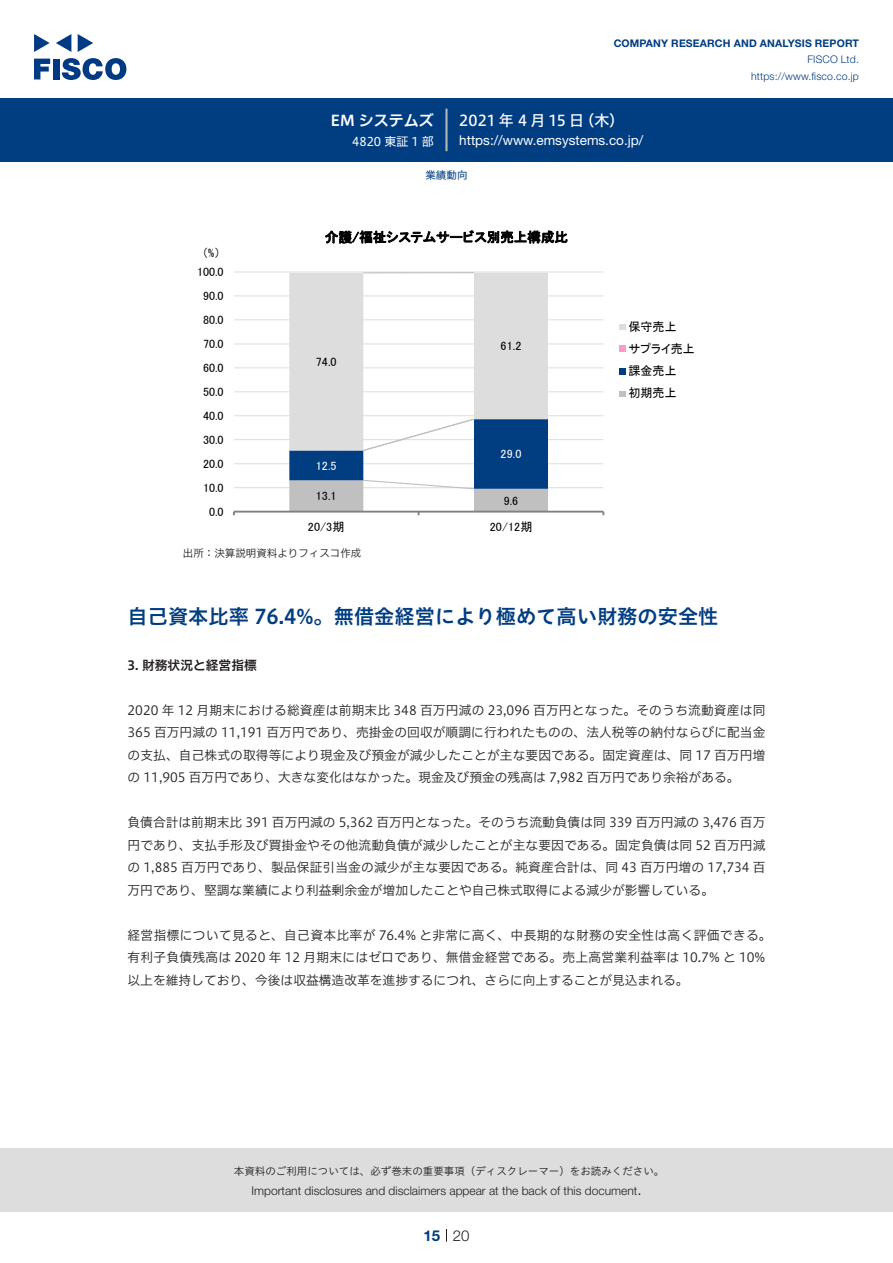
<style>
.page{position:relative;width:893px;height:1263px;background:#fff}
.page>*{position:absolute;margin:0;border:0;box-sizing:border-box;transform-origin:0 0}
.t1{font:20.25px "Hiragino UD Sans Std W6";color:#003d81}
.t2{font:15px "Hiragino UD Sans F Std N W5";color:#fff}
.t3{font:15px "Hiragino UD Sans F Std N W6";color:#fff}
.t4{font:300 15px "Helvetica Neue LT Std";color:#231f20}
.t5{font:700 15px "Helvetica Neue LT Std";color:#003d81}
.t6{font:13.5px "Helvetica Neue LT Std";color:#fff}
.t7{font:13.5px "MS P Gothic";letter-spacing:.005em;color:#000}
.t8{font:12.75px/22.5px "Hiragino UD Sans F Std N W3";color:#231f20;text-align:justify}
.t9{font:12.75px/22.5px "Hiragino UD Sans F Std N W3";letter-spacing:.02em;color:#231f20}
.t10{font:12.75px "Hiragino UD Sans F Std N W6";color:#231f20}
.t11{font:12.15px "MS P Gothic";color:#000}
.t12{font:12px/22.2px "MS P Gothic";letter-spacing:.005em;color:#000}
.t13{font:300 12px "Helvetica Neue LT Std";color:#231f20}
.t14{font:12px "Hiragino UD Sans F Std N W4";color:#fff}
.t15{font:12px "MS P Gothic";color:#fff}
.t16{font:10.5px "Hiragino UD Sans Std W3";color:#231f20}
.t17{font:700 10.5px "Helvetica Neue LT Std";letter-spacing:.015em;color:#003d81}
.t18{font:300 10.5px/16.5px "Helvetica Neue LT Std";letter-spacing:.015em;color:#003d81;text-align:right}
.t19{font:10.5px "Hiragino UD Sans F Std N W3";color:#231f20}
.t20{font:10.5px "Hiragino UD Sans F Std N W4";color:#003d81}
</style>
<div class="page">
<div style="left:0;top:1148px;width:893px;height:64px;background:#ddd"></div>
<svg style="left:34px;top:59px;width:16px;height:20px"></svg>
<div style="left:53px;top:59px;width:6px;height:20px;background:#003a83"></div>
<svg style="left:62px;top:58px;width:64px;height:22px"></svg>
<svg style="left:34px;top:34px;width:16px;height:18px"></svg>
<svg style="left:78px;top:34px;width:15px;height:18px"></svg>
<svg style="left:56px;top:34px;width:15px;height:18px"></svg>
<div style="left:0;top:98px;width:893px;height:64px;background:#003d81"></div>
<hr style="left:445px;top:109px;width:3px;height:42px;background:#b5b5b6">
<svg style="left:446px;top:1229px;width:1px;height:13px"></svg>
<hr style="left:234px;top:487px;width:369px;height:1px;background:#ddd">
<hr style="left:234px;top:463px;width:369px;height:1px;background:#ddd">
<hr style="left:234px;top:439px;width:369px;height:1px;background:#ddd">
<hr style="left:234px;top:415px;width:369px;height:1px;background:#ddd">
<hr style="left:234px;top:391px;width:369px;height:1px;background:#ddd">
<hr style="left:234px;top:367px;width:369px;height:1px;background:#ddd">
<hr style="left:234px;top:344px;width:369px;height:1px;background:#ddd">
<hr style="left:234px;top:319px;width:369px;height:1px;background:#ddd">
<hr style="left:234px;top:296px;width:369px;height:1px;background:#ddd">
<hr style="left:234px;top:272px;width:369px;height:1px;background:#ddd">
<svg style="left:289px;top:273px;width:259px;height:145px;fill:#ddd"></svg>
<hr style="left:363px;top:272px;width:111px;height:1px;background:#c0c0c0">
<hr style="left:234px;top:511px;width:369px;height:2px;background:#808080">
<svg style="left:289px;top:418px;width:259px;height:97px"></svg>
<svg style="left:620px;top:324px;width:6px;height:6px"></svg>
<svg style="left:620px;top:346px;width:6px;height:6px"></svg>
<svg style="left:620px;top:368px;width:6px;height:6px"></svg>
<svg style="left:620px;top:391px;width:6px;height:5px"></svg>
<p class="t3" style="left:331px;top:109px;width:105px">EM システムズ</p>
<p class="t14" style="left:352px;top:132px;width:83px">4820 東証 1 部</p>
<p class="t17" style="left:614px;top:37px;width:247px">COMPANY RESEARCH AND ANALYSIS REPORT</p>
<p class="t18" style="left:751px;top:51px;width:109px">FISCO Ltd. https://www.fisco.co j p.</p>
<p class="t2" style="left:459px;top:109px;width:126px">2021 年 4 月 15 日</p>
<p class="t2" style="left:579px;top:109px;width:46px">（木(</p>
<p class="t6" style="left:459px;top:132px;width:186px">https://www.emsystems.co j p. /</p>
<p class="t20" style="left:425px;top:167px;width:43px">業績動向</p>
<p class="t12" style="left:202px;top:241px;width:20px">(%)</p>
<p class="t12" style="left:197px;top:260px;width:28px">100.0</p>
<p class="t12" style="left:203px;top:284px;width:22px">90.0</p>
<p class="t12" style="left:203px;top:308px;width:22px">80.0</p>
<p class="t12" style="left:203px;top:332px;width:22px">70.0</p>
<p class="t11" style="left:203px;top:361px;width:22px">60.0</p>
<p class="t12" style="left:203px;top:380px;width:22px">50.0</p>
<p class="t12" style="left:203px;top:404px;width:22px">40.0</p>
<p class="t12" style="left:203px;top:428px;width:22px">30.0</p>
<p class="t12" style="left:203px;top:452px;width:22px">20.0</p>
<p class="t12" style="left:203px;top:476px;width:22px">10.0</p>
<p class="t12" style="left:209px;top:500px;width:16px">0.0</p>
<p class="t7" style="left:325px;top:230px;width:245px">介護/福祉システムサービス別売上構成比</p>
<p class="t12" style="left:316px;top:351px;width:22px">74.0</p>
<p class="t15" style="left:316px;top:459px;width:22px">12.5</p>
<p class="t12" style="left:316px;top:485px;width:22px">13.1</p>
<p class="t12" style="left:308px;top:516px;width:38px">20/3期</p>
<p class="t12" style="left:501px;top:335px;width:22px">61.2</p>
<p class="t15" style="left:501px;top:448px;width:22px">29.0</p>
<p class="t12" style="left:504px;top:489px;width:16px">9.6</p>
<p class="t12" style="left:490px;top:516px;width:44px">20/12期</p>
<p class="t19" style="left:183px;top:545px;width:180px">出所：決算説明資料よりフィスコ作成</p>
<p class="t11" style="left:628px;top:320px;width:50px">保守売上</p>
<p class="t12" style="left:628px;top:337px;width:68px">サプライ売上課金売上<br>初期売上</p>
<h1 class="t1" style="left:128px;top:601px;width:592px">自己資本比率 76.4%。無借金経営により極めて高い財務の安全性</h1>
<p class="t10" style="left:128px;top:655px;width:131px">3. 財務状況と経営指標</p>
<p class="t8" style="left:128px;top:698px;width:639px">2020 年 12 月期末における総資産は前期末比 348 百万円減の 23,096 百万円となった。そのうち流動資産は同365 百万円減の 11,191 百万円であり、売掛金の回収が順調に行われたものの、法人税等の納付ならびに配当金の支払、自己株式の取得等により現金及び預金が減少したことが主な要因である。固定資産は、同 17 百万円増の 11,905 百万円であり、大きな変化はなかった。現金及び預金の残高は 7,982 百万円であり余裕がある。</p>
<p class="t8" style="left:128px;top:810px;width:639px">負債合計は前期末比 391 百万円減の 5,362 百万円となった。そのうち流動負債は同 339 百万円減の 3,476 百万円であり、支払手形及び買掛金やその他流動負債が減少したことが主な要因である。固定負債は同 52 百万円減の 1,885 百万円であり、製品保証引当金の減少が主な要因である。純資産合計は、同 43 百万円増の 17,734 百万円であり、堅調な業績により利益剰余金が増加したことや自己株式取得による減少が影響している。</p>
<p class="t9" style="left:128px;top:923px;width:646px">経営指標について見ると、自己資本比率が 76.4% と非常に高く、中長期的な財務の安全性は高く評価できる。有利子負債残高は 2020 年 12 月期末にはゼロであり、無借金経営である。売上高営業利益率は 10.7% と 10%以上を維持しており、今後は収益構造改革を進捗するにつれ、さらに向上することが見込まれる。</p>
<p class="t16" style="left:234px;top:1163px;width:432px">本資料のご利用については、必ず巻末の重要事項（ディスクレーマー）をお読みください。</p>
<p class="t4" style="left:637px;top:1180px;width:6px">.</p>
<p class="t13" style="left:251px;top:1183px;width:387px">Important disclosures and disclaimers appear at the back of this document</p>
<p class="t5" style="left:423px;top:1226px;width:18px">15</p>
<p class="t4" style="left:453px;top:1226px;width:18px">20</p>
</div>
